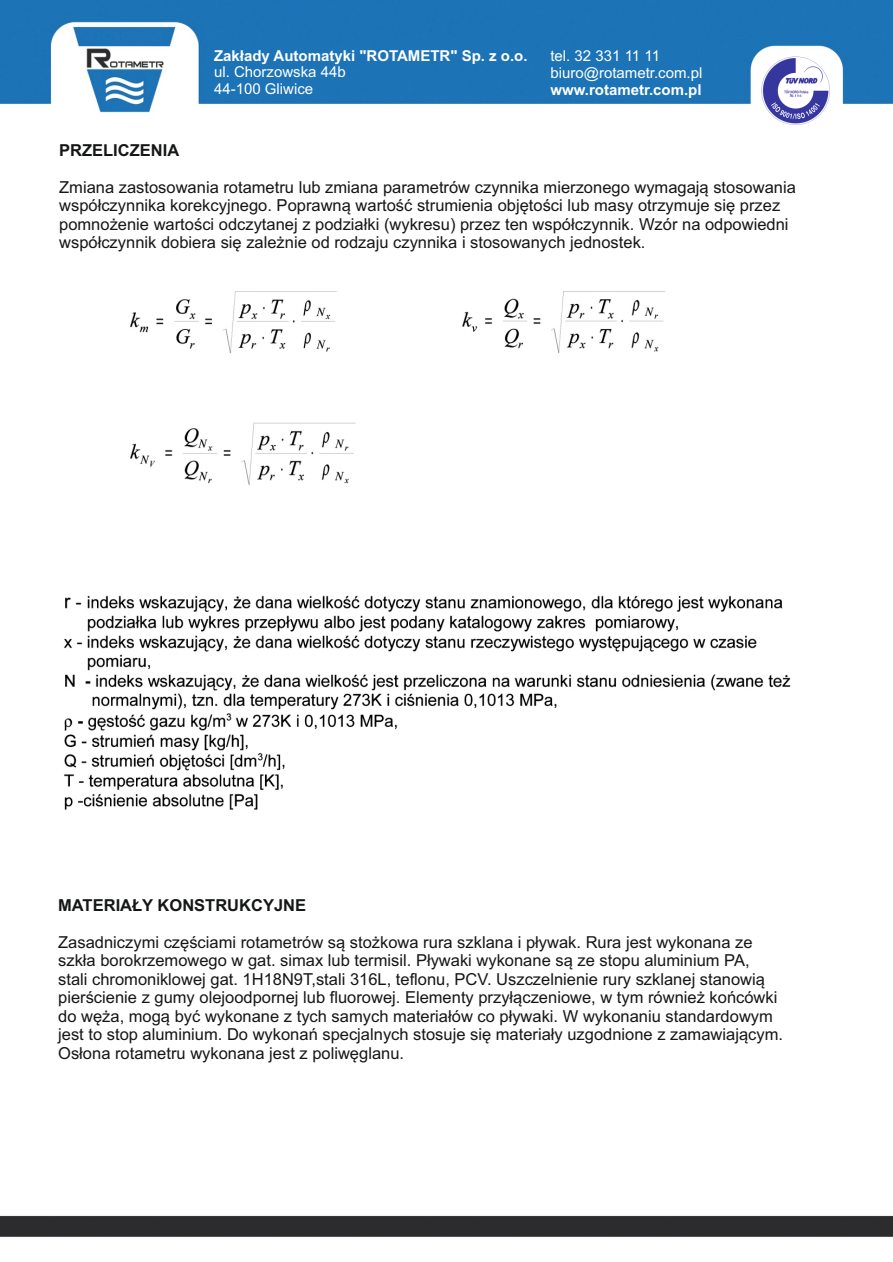
<style>
.page{position:relative;width:893px;height:1262px;background:#fff}
.page>*{position:absolute;margin:0;border:0;box-sizing:border-box;transform-origin:0 0}
.t1{font:16.5px/18.5px "Arial";color:#151616}
.t2{font:700 16.5px "Arial";color:#151616}
.t3{font:15px/16.8px "Arial";color:#fff}
.t4{font:700 15px "Arial";color:#fff}
</style>
<div class="page">
<img style="left:0;top:0;width:893px;height:1237px">
<img style="left:753px;top:51px;width:85px;height:83px">
<img style="left:58px;top:291px;width:751px;height:519px">
<p class="t4" style="left:214px;top:50px;width:315px">Zakłady Automatyki "ROTAMETR" Sp. z o.o.</p>
<p class="t3" style="left:214px;top:65px;width:133px">ul. Chorzowska 44b<br>44-100 Gliwice</p>
<p class="t3" style="left:550px;top:49px;width:153px">tel. 32 331 11 11 biuro@rotametr.com.pl</p>
<p class="t4" style="left:550px;top:84px;width:153px">www.rotametr.com.pl</p>
<p class="t2" style="left:59px;top:144px;width:122px">PRZELICZENIA</p>
<p class="t1" style="left:59px;top:179px;width:738px">Zmiana zastosowania rotametru lub zmiana parametrów czynnika mierzonego wymagają stosowania współczynnika korekcyjnego. Poprawną wartość strumienia objętości lub masy otrzymuje się przez pomnożenie wartości odczytanej z podziałki (wykresu) przez ten współczynnik. Wzór na odpowiedni współczynnik dobiera się zależnie od rodzaju czynnika i stosowanych jednostek.</p>
<p class="t2" style="left:58px;top:899px;width:249px">MATERIAŁY KONSTRUKCYJNE</p>
<p class="t1" style="left:58px;top:934px;width:726px">Zasadniczymi częściami rotametrów są stożkowa rura szklana i pływak. Rura jest wykonana ze szkła borokrzemowego w gat. simax lub termisil. Pływaki wykonane są ze stopu aluminium PA, stali chromoniklowej gat. 1H18N9T,stali 316L, teflonu, PCV. Uszczelnienie rury szklanej stanowią pierścienie z gumy olejoodpornej lub fluorowej. Elementy przyłączeniowe, w tym również końcówki do węża, mogą być wykonane z tych samych materiałów co pływaki. W wykonaniu standardowym jest to stop aluminium. Do wykonań specjalnych stosuje się materiały uzgodnione z zamawiającym.<br>Osłona rotametru wykonana jest z poliwęglanu.</p>
</div>
